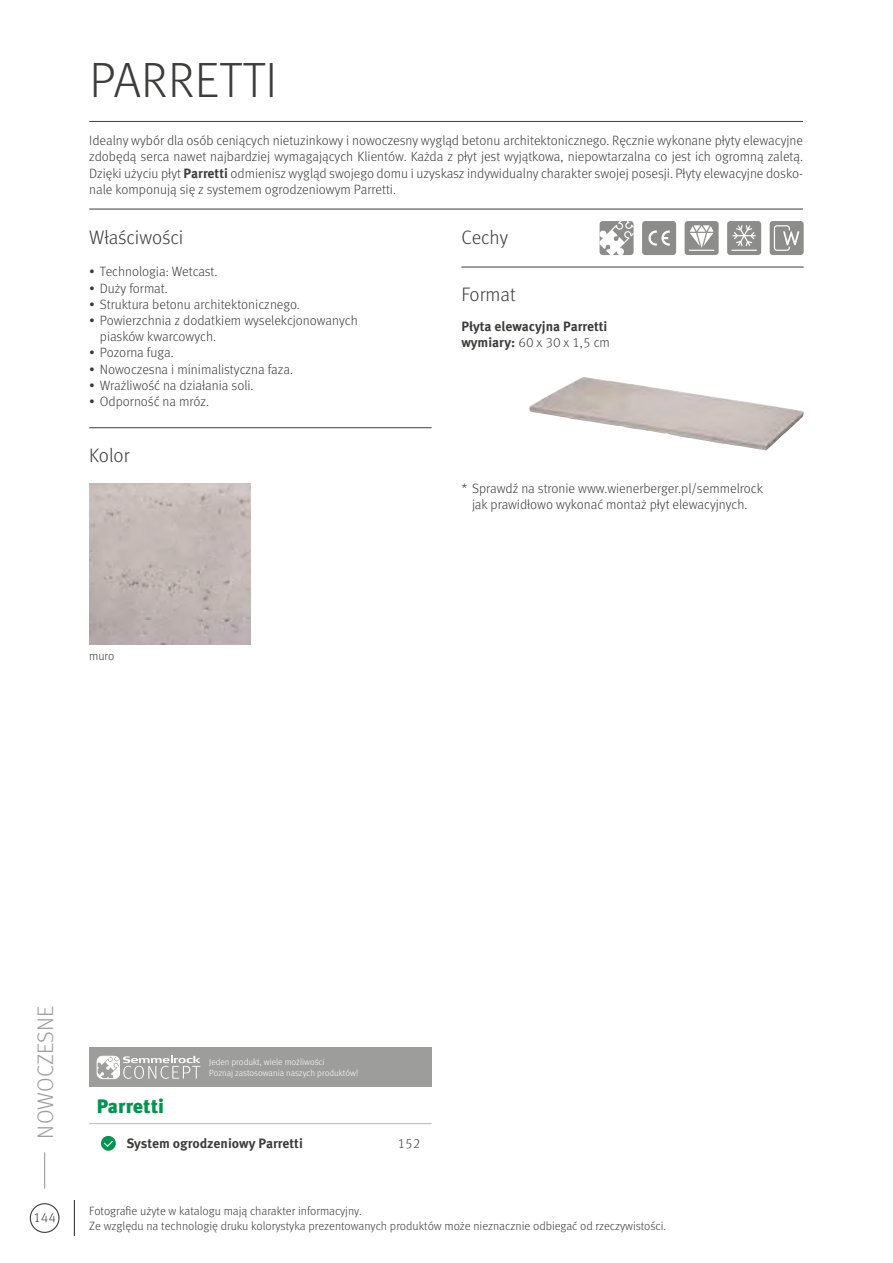
<style>
.page{position:relative;width:893px;height:1263px;background:#fff}
.page>*{position:absolute;margin:0;border:0;box-sizing:border-box;transform-origin:0 0}
.t1{font:300 49.5px "Meta Pro";letter-spacing:.01em;color:#3c3c3b}
.t2{font:300 22.5px "Meta Pro";letter-spacing:.01em;color:#9d9d9c}
.t3{font:300 19.5px "Meta Pro";letter-spacing:-.005em;color:#3c3c3b}
.t4{font:900 19.5px "Meta Pro";color:#00964f}
.t5{font:300 13.5px/16.2px "Meta Pro";color:#3c3c3b;text-align:justify}
.t6{font:700 13.5px/16.2px "Meta Pro";color:#3c3c3b}
.t7{font:300 12px/14.4px "Meta Pro";color:#3c3c3b}
.t8{font:300 9px/10.8px "Meta Pro";letter-spacing:-.005em;color:#fff}
.s1{font-weight:700}
.s2{font-weight:300}
</style>
<div class="page">
<img style="left:89px;top:483px;width:162px;height:162px">
<img style="left:548px;top:377px;width:35px;height:19px">
<div style="left:642px;top:221px;width:34px;height:34px;background:#8c8c8b;border-radius:3px"></div>
<svg style="left:648px;top:230px;width:22px;height:16px"></svg>
<div style="left:685px;top:221px;width:34px;height:34px;background:#8c8c8b;border-radius:3px"></div>
<svg style="left:689px;top:225px;width:25px;height:26px"></svg>
<div style="left:727px;top:221px;width:34px;height:34px;background:#8c8c8b;border-radius:3px"></div>
<svg style="left:731px;top:225px;width:26px;height:26px"></svg>
<div style="left:770px;top:221px;width:34px;height:34px;background:#8c8c8b;border-radius:3px"></div>
<svg style="left:774px;top:225px;width:25px;height:26px"></svg>
<svg style="left:600px;top:221px;width:34px;height:34px"></svg>
<hr style="left:89px;top:121px;width:714px;height:1px;background:#3c3c3b">
<hr style="left:89px;top:209px;width:714px;height:1px;background:#3c3c3b">
<hr style="left:461px;top:267px;width:343px;height:1px;background:#3c3c3b">
<hr style="left:89px;top:427px;width:343px;height:1px;background:#3c3c3b">
<hr style="left:89px;top:1123px;width:343px;height:1px;background:#706f6f">
<svg style="left:101px;top:1136px;width:15px;height:15px"></svg>
<svg style="left:102px;top:1139px;width:12px;height:9px"></svg>
<div style="left:89px;top:1047px;width:343px;height:40px;background:#9d9d9c"></div>
<svg style="left:97px;top:1056px;width:103px;height:23px"></svg>
<div style="left:97px;top:1056px;width:23px;height:23px;border:1px solid #fff;border-radius:5px"></div>
<hr style="left:44px;top:1152px;width:1px;height:36px;background:#9d9d9c">
<hr style="left:74px;top:1200px;width:1px;height:36px;background:#3c3c3b">
<div style="left:30px;top:1203px;width:30px;height:30px;border:1px solid #3c3c3b;border-radius:50%"></div>
<h1 class="t1" style="left:90px;top:44px;width:189px">PARRETTI</h1>
<p class="t5" style="left:89px;top:132px;width:715px">Idealny wybór dla osób ceniących nietuzinkowy i nowoczesny wygląd betonu architektonicznego. Ręcznie wykonane płyty elewacyjne zdobędą serca nawet najbardziej wymagających Klientów. Każda z płyt jest wyjątkowa, niepowtarzalna co jest ich ogromną zaletą.<br>Dzięki użyciu płyt <span class="s1">Parretti</span> odmienisz wygląd swojego domu i uzyskasz indywidualny charakter swojej posesji. Płyty elewacyjne dosko&shy;nale komponują się z systemem ogrodzeniowym Parretti.</p>
<h3 class="t3" style="left:89px;top:223px;width:96px">Właściwości</h3>
<p class="t5" style="left:89px;top:263px;width:130px">• Technologia: Wetcast.</p>
<p class="t5" style="left:89px;top:279px;width:80px">• Duży format.</p>
<p class="t5" style="left:89px;top:295px;width:212px">• Struktura betonu architektonicznego.</p>
<p class="t5" style="left:100px;top:312px;width:259px;text-indent:-11px">• Powierzchnia z dodatkiem wyselekcjonowanych piasków kwarcowych.</p>
<p class="t5" style="left:89px;top:344px;width:86px">• Pozorna fuga.</p>
<p class="t5" style="left:89px;top:360px;width:205px">• Nowoczesna i minimalistyczna faza.</p>
<p class="t5" style="left:89px;top:376px;width:166px">• Wrażliwość na działania soli.</p>
<p class="t5" style="left:89px;top:393px;width:121px">• Odporność na mróz.</p>
<h3 class="t3" style="left:461px;top:223px;width:48px">Cechy</h3>
<h3 class="t3" style="left:461px;top:281px;width:56px">Format</h3>
<p class="t6" style="left:461px;top:317px;width:150px">Płyta elewacyjna Parretti wymiary: <span class="s2">60 x 30 x 1,5 cm</span></p>
<h3 class="t3" style="left:89px;top:441px;width:42px">Kolor</h3>
<p class="t7" style="left:89px;top:648px;width:27px">muro</p>
<p class="t5" style="left:461px;top:479px;width:303px;text-align:center">* Sprawdź na stronie www.wienerberger.pl/semmelrock jak prawidłowo wykonać montaż płyt elewacyjnych.</p>
<h2 class="t2" style="left:29px;top:1138px;width:134px;rotate:-90deg">NOWOCZESNE</h2>
<p class="t5" style="left:33px;top:1209px;width:25px">144</p>
<p class="t8" style="left:209px;top:1056px;width:151px">Jeden produkt, wiele możliwości<br>Poznaj zastosowania naszych produktów!</p>
<h3 class="t4" style="left:97px;top:1090px;width:69px">Parretti</h3>
<p class="t6" style="left:126px;top:1134px;width:178px">System ogrodzeniowy Parretti</p>
<p class="t5" style="left:397px;top:1134px;width:25px">152</p>
<p class="t7" style="left:89px;top:1203px;width:578px">Fotografie użyte w katalogu mają charakter informacyjny.<br>Ze względu na technologię druku kolorystyka prezentowanych produktów może nieznacznie odbiegać od rzeczywistości.</p>
</div>
